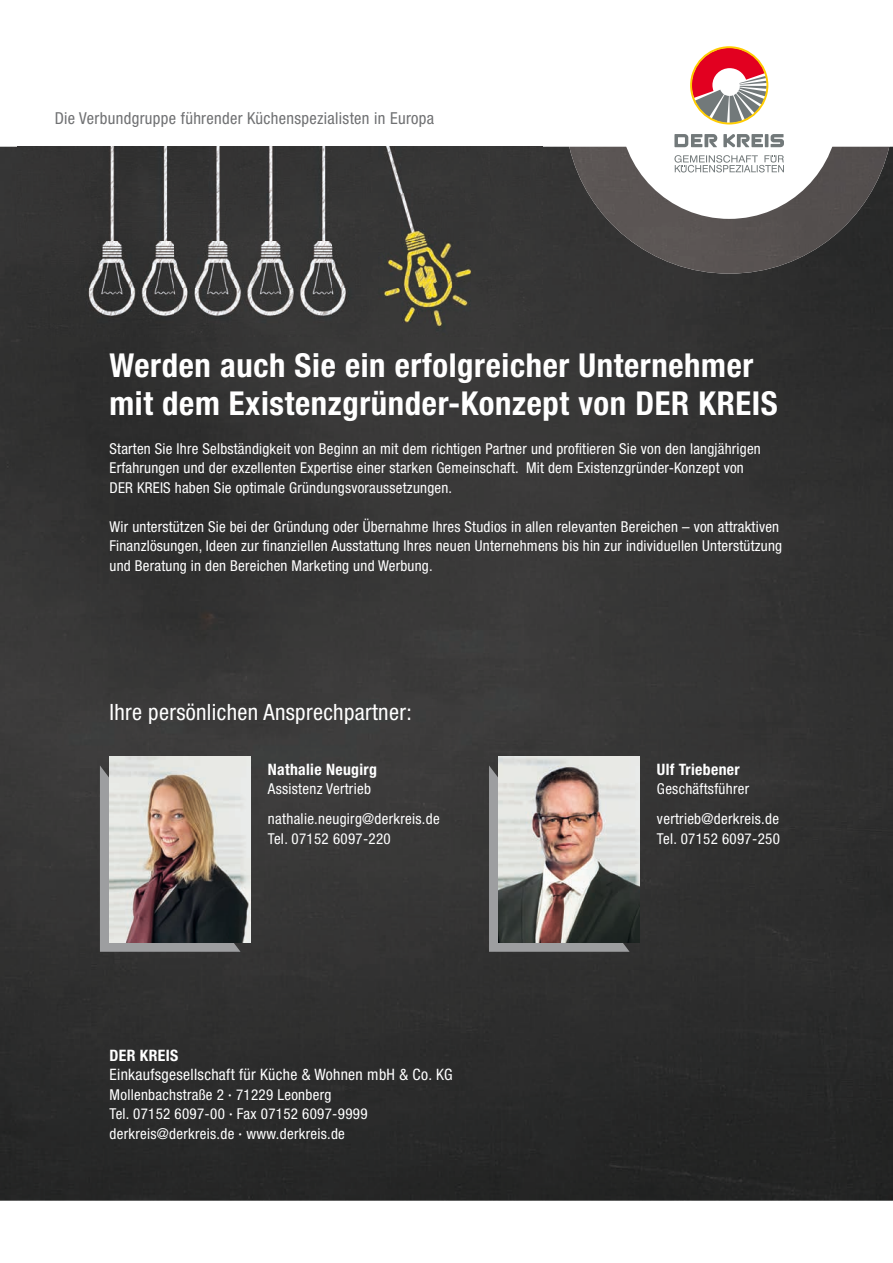
<style>
.page{position:relative;width:893px;height:1263px;background:#fff}
.page>*{position:absolute;margin:0;border:0;box-sizing:border-box;transform-origin:0 0}
.t1{font:700 condensed 33px/37.5px "Helvetica Neue LT Pro";letter-spacing:.02em;color:#fff}
.t2{font:condensed 22.5px "Helvetica Neue LT Pro";letter-spacing:.015em;color:#fff}
.t3{font:condensed 16.5px "Helvetica Neue LT Pro";letter-spacing:.02em;color:#707173}
.t4{font:condensed 15.75px "Helvetica Neue LT Pro";letter-spacing:.02em;color:#fff}
.t5{font:700 condensed 15.75px "Helvetica Neue LT Pro";letter-spacing:.02em;color:#fff}
.t6{font:condensed 15px/19.5px "Helvetica Neue LT Pro";letter-spacing:.015em;color:#fff}
.s1{font-weight:500}
</style>
<div class="page">
<img style="left:0;top:147px;width:893px;height:1054px">
<svg style="left:100px;top:765px;width:141px;height:187px;background:#99999b"></svg>
<svg style="left:489px;top:765px;width:141px;height:187px;background:#959697"></svg>
<img style="left:110px;top:756px;width:140px;height:186px">
<img style="left:499px;top:756px;width:140px;height:186px">
<img style="left:17px;top:147px;width:526px;height:189px">
<img style="left:569px;top:147px;width:320px;height:127px">
<div style="left:620px;top:0;width:219px;height:219px;background:#fff;border-radius:50%"></div>
<svg style="left:674px;top:155px;width:110px;height:17px"></svg>
<svg style="left:674px;top:134px;width:110px;height:13px"></svg>
<svg style="left:690px;top:46px;width:78px;height:78px"></svg>
<p class="t3" style="left:55px;top:108px;width:381px">Die Verbundgruppe führender Küchenspezialisten in Europa</p>
<h1 class="t1" style="left:110px;top:347px;width:670px">Werden auch Sie ein erfolgreicher Unternehmer mit dem Existenzgründer-Konzept von DER KREIS</h1>
<p class="t6" style="left:110px;top:439px;width:653px">Starten Sie Ihre Selbständigkeit von Beginn an mit dem richtigen Partner und profitieren Sie von den langjährigen<br>Erfahrungen und der exzellenten Expertise einer starken Gemeinschaft. Mit dem Existenzgründer-Konzept von<br>DER KREIS haben Sie optimale Grü ndungsvoraussetzungen.</p>
<p class="t6" style="left:110px;top:517px;width:674px">Wir unterstützen Sie bei der Gründung oder Übernahme Ihres Studios in allen relevanten Bereichen – von attraktiven<br>Finanzlösungen, Ideen zur finanziellen Ausstattung Ihres neuen Unternehmens bis hin zur individuellen Unterstützung und Beratung in den Bereichen Marketing und Werbung.</p>
<h2 class="t2" style="left:110px;top:699px;width:304px">Ihre persönlichen Ansprechpartner:</h2>
<p class="t5" style="left:268px;top:759px;width:111px">Nathalie Neugirg</p>
<p class="t6" style="left:268px;top:774px;width:173px;line-height:30px">Assistenz Vertrieb nathalie.neugirg@derkreis.de</p>
<p class="t6" style="left:268px;top:828px;width:124px">Tel. 07152 6097-220</p>
<p class="t5" style="left:110px;top:1045px;width:70px">DER KREIS</p>
<p class="t4" style="left:110px;top:1065px;width:345px">Einkaufsgesellschaft für Küche &amp; Wohnen mbH &amp; Co. KG</p>
<p class="t6" style="left:110px;top:1084px;width:259px">Mollenbachstraße 2 <span class="s1">·</span> 71229 Leonberg<br>Tel. 07152 6097-00 <span class="s1">·</span> Fax 07152 6097-9999 derkreis@derkreis.de <span class="s1">·</span> www.derkreis.de</p>
<p class="t5" style="left:657px;top:759px;width:84px">Ulf Triebener</p>
<p class="t6" style="left:657px;top:774px;width:124px;line-height:30px">Geschäftsführer vertrieb@derkreis.de</p>
<p class="t6" style="left:657px;top:828px;width:124px">Tel. 07152 6097-250</p>
</div>
